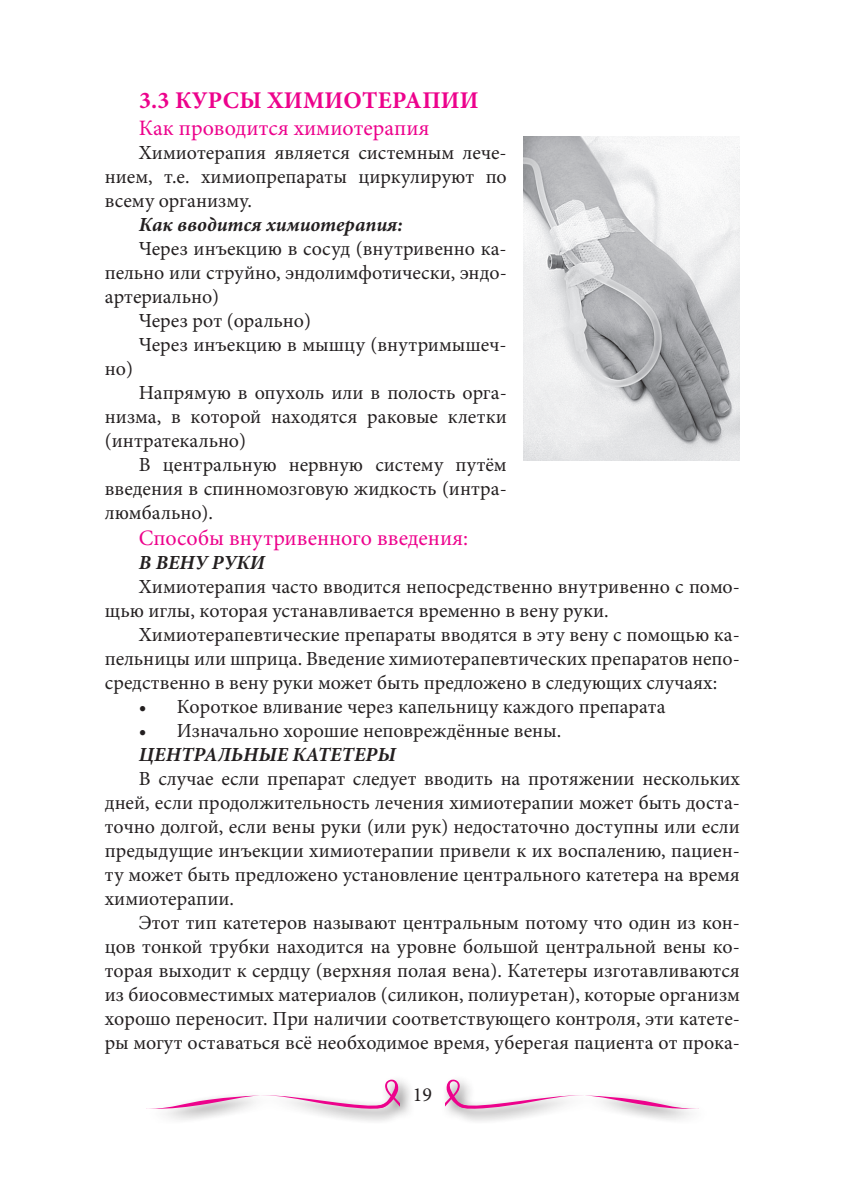
<style>
.page{position:relative;width:842px;height:1191px;background:#fff}
.page>*{position:absolute;margin:0;border:0;box-sizing:border-box;transform-origin:0 0}
.t1{font:700 24px "Minion Pro";letter-spacing:.01em;color:#ed028c}
.t2{font:22px "Minion Pro";color:#ed028c}
.t3{font:20px/24px "Minion Pro";color:#231f20;text-align:justify}
.t4{font:italic 700 20px "Minion Pro";color:#231f20}
</style>
<div class="page">
<div style="left:145px;top:1074px;width:271px;height:51px;background:#231f20;opacity:.75"></div>
<svg style="left:146px;top:1079px;width:254px;height:30px"></svg>
<div style="left:440px;top:1074px;width:271px;height:51px;background:#231f20;opacity:.75"></div>
<svg style="left:445px;top:1079px;width:254px;height:30px"></svg>
<img style="left:524px;top:136px;width:216px;height:324px">
<p class="t1" style="left:139px;top:84px;width:341px">3.3 КУРСЫ ХИМИОТЕРАПИИ</p>
<p class="t2" style="left:139px;top:113px;width:292px">Как проводится химиотерапия</p>
<p class="t3" style="left:105px;top:140px;width:403px;text-indent:34px">Химиотерапия является системным лече&shy;нием, т.е. химиопрепараты циркулируют по всему организму.</p>
<p class="t4" style="left:139px;top:210px;width:265px">Как вводится химиотерапия:</p>
<p class="t3" style="left:139px;top:236px;width:369px">Через инъекцию в сосуд (внутривенно ка-</p>
<p class="t3" style="left:105px;top:260px;width:403px">пельно или струйно, эндолимфотически, эндо-</p>
<p class="t3" style="left:105px;top:284px;width:116px">артериально)</p>
<p class="t3" style="left:139px;top:308px;width:174px">Через рот (орально)</p>
<p class="t3" style="left:139px;top:332px;width:369px">Через инъекцию в мышцу (внутримышеч-</p>
<p class="t3" style="left:105px;top:356px;width:30px">но)</p>
<p class="t3" style="left:139px;top:380px;width:369px">Напрямую в опухоль или в полость орга-</p>
<p class="t3" style="left:105px;top:404px;width:403px">низма, в которой находятся раковые клетки</p>
<p class="t3" style="left:105px;top:428px;width:143px">(интратекально)</p>
<p class="t3" style="left:139px;top:452px;width:369px">В центральную нервную систему путём</p>
<p class="t3" style="left:105px;top:476px;width:403px">введения в спинномозговую жидкость (интра-</p>
<p class="t3" style="left:105px;top:500px;width:110px">люмбально).</p>
<p class="t2" style="left:139px;top:523px;width:331px">Способы внутривенного введения:</p>
<p class="t4" style="left:139px;top:548px;width:127px">В ВЕНУ РУКИ</p>
<p class="t3" style="left:105px;top:575px;width:636px;text-indent:34px">Химиотерапия часто вводится непосредственно внутривенно с помо&shy;щью иглы, которая устанавливается временно в вену руки.</p>
<p class="t3" style="left:105px;top:623px;width:636px;text-indent:34px">Химиотерапевтические препараты вводятся в эту вену с помощью ка&shy;пельницы или шприца. Введение химиотерапевтических препаратов непо&shy;средственно в вену руки может быть предложено в следующих случаях:</p>
<p class="t3" style="left:139px;top:695px;width:528px">• Короткое вливание через капельницу каждого препарата</p>
<p class="t3" style="left:139px;top:719px;width:424px">• Изначально хорошие неповреждённые вены.</p>
<p class="t4" style="left:139px;top:740px;width:258px">ЦЕНТРАЛЬНЫЕ КАТЕТЕРЫ</p>
<p class="t3" style="left:105px;top:767px;width:636px;text-indent:34px">В случае если препарат следует вводить на протяжении нескольких дней, если продолжительность лечения химиотерапии может быть доста&shy;точно долгой, если вены руки (или рук) недостаточно доступны или если предыдущие инъекции химиотерапии привели к их воспалению, пациен&shy;ту может быть предложено установление центрального катетера на время химиотерапии.</p>
<p class="t3" style="left:105px;top:911px;width:637px;text-indent:34px">Этот тип катетеров называют центральным потому что один из кон&shy;цов тонкой трубки находится на уровне большой центральной вены ко&shy;торая выходит к сердцу (верхняя полая вена). Катетеры изготавливаются из биосовместимых материалов (силикон, полиуретан), которые организм хорошо переносит. При наличии соответствующего контроля, эти катете&shy;ры могут оставаться всё необходимое время, уберегая пациента от прока-</p>
<p class="t3" style="left:413px;top:1082px;width:21px">19</p>
</div>
